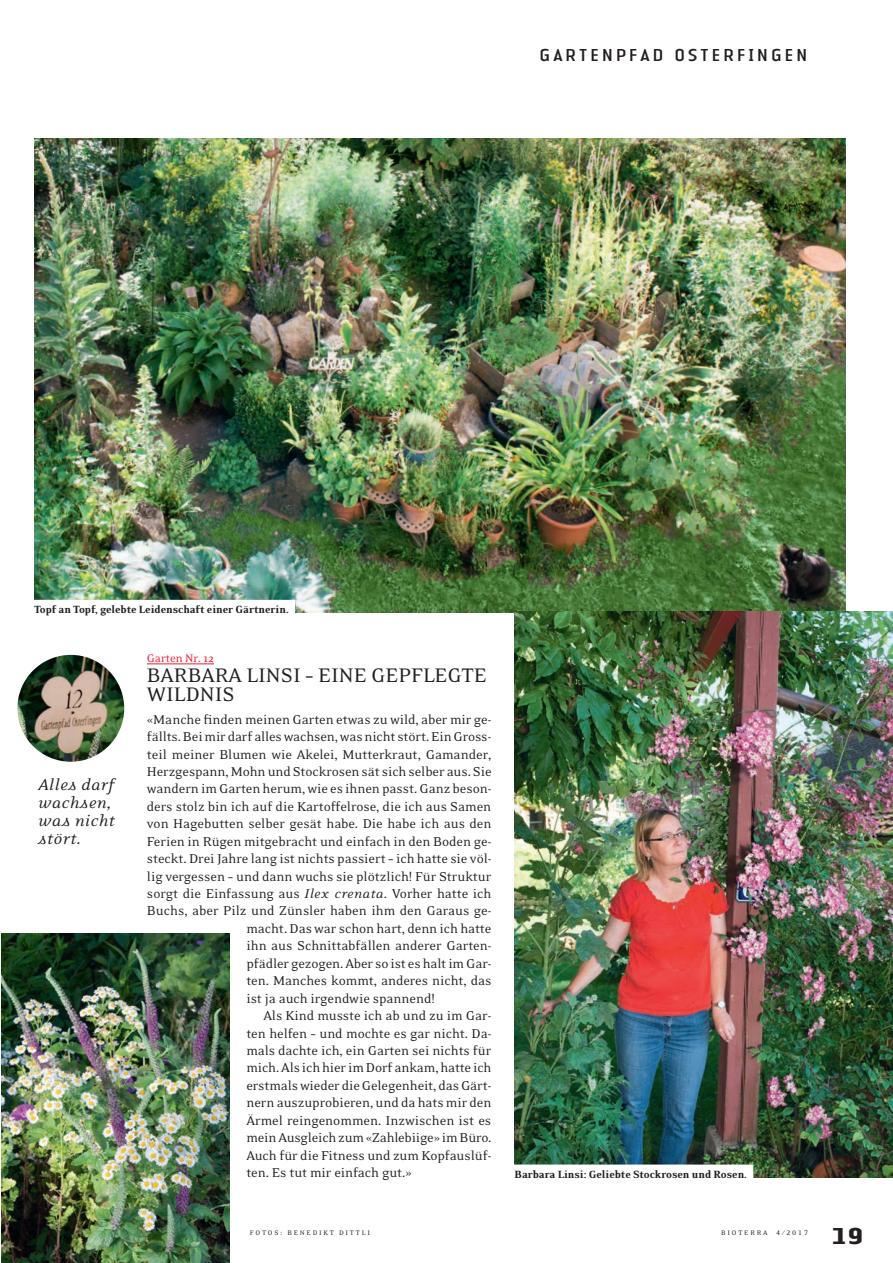
<style>
.page{position:relative;width:893px;height:1263px;background:#fff}
.page>*{position:absolute;margin:0;border:0;box-sizing:border-box;transform-origin:0 0}
.t1{font:700 24px "LT Authentic Small Serif";color:#231f20}
.Saison_Titel_NEU_15{font:22.5px/19.5px "Eidetic Neo";color:#231f20}
.Legende_8_Balken{font:italic 18px/18px "Eidetic Neo";letter-spacing:.03em;color:#231f20}
.t2{font:18px "LT Authentic Sans";letter-spacing:.1em;color:#231f20}
.Normal_Bioterra_oE{font:14.7px "Eidetic Neo";letter-spacing:-.005em;color:#231f20}
.Normal_Bioterra{font:14.7px/17.4px "Eidetic Neo";letter-spacing:-.005em;color:#231f20;text-align:justify}
.Saison_Titel_NEU_15-2{font:12.75px "Eidetic Neo";letter-spacing:-.005em;color:#ee1a30}
.Legende_8_Balken-2{font:900 12px "Eidetic Neo";letter-spacing:-.005em;color:#231f20}
.t3{font:7.5px "Eidetic Neo";letter-spacing:.24em;color:#231f20}
.s1{font-style:italic}
.s2{font-family:"Eidetic Neo Fractions"}
</style>
<div class="page">
<img style="left:34px;top:138px;width:811px;height:474px">
<hr style="left:147px;top:664px;width:67px;height:1px;background:#ee1a30">
<img style="left:515px;top:611px;width:378px;height:566px">
<img style="left:17px;top:655px;width:107px;height:107px;border-radius:53px">
<div style="left:28px;top:600px;width:267px;height:17px;background:#fff"></div>
<div style="left:508px;top:1164px;width:245px;height:18px;background:#fff"></div>
<img style="left:1px;top:933px;width:228px;height:330px">
<p class="t2" style="left:539px;top:44px;width:271px">GARTENPFAD OSTERFINGEN</p>
<p class="Legende_8_Balken-2" style="left:34px;top:603px;width:256px">Topf an Topf, gelebte Leidenschaft einer Gärtnerin.</p>
<p class="Legende_8_Balken" style="left:38px;top:775px;width:78px">Alles darf</p>
<p class="Legende_8_Balken" style="left:38px;top:793px;width:74px">wachsen,</p>
<p class="Legende_8_Balken" style="left:38px;top:811px;width:78px">was nicht stört.</p>
<p class="Saison_Titel_NEU_15-2" style="left:147px;top:652px;width:69px">Garten Nr. 12</p>
<p class="Saison_Titel_NEU_15" style="left:147px;top:666px;width:341px">BARBARA LINSI – EINE GEPFLEGTE<br>WILDNIS</p>
<p class="Normal_Bioterra_oE" style="left:147px;top:712px;width:346px">«Manche finden meinen Garten etwas zu wild, aber mir ge-</p>
<p class="Normal_Bioterra_oE" style="left:147px;top:729px;width:346px">fällts. Bei mir darf alles wachsen, was nicht stört. Ein Gross-</p>
<p class="Normal_Bioterra_oE" style="left:147px;top:747px;width:346px">teil meiner Blumen wie Akelei, Mutterkraut, Gamander,</p>
<p class="Normal_Bioterra_oE" style="left:147px;top:764px;width:346px">Herzgespann, Mohn und Stockrosen sät sich selber aus. Sie</p>
<p class="Normal_Bioterra_oE" style="left:147px;top:782px;width:346px">wandern im Garten herum, wie es ihnen passt. Ganz beson-</p>
<p class="Normal_Bioterra_oE" style="left:147px;top:799px;width:346px">ders stolz bin ich auf die Kartoffelrose, die ich aus Samen</p>
<p class="Normal_Bioterra_oE" style="left:147px;top:816px;width:346px">von Hagebutten selber gesät habe. Die habe ich aus den</p>
<p class="Normal_Bioterra_oE" style="left:147px;top:834px;width:346px">Ferien in Rügen mitgebracht und einfach in den Boden ge-</p>
<p class="Normal_Bioterra_oE" style="left:147px;top:851px;width:346px">steckt. Drei Jahre lang ist nichts passiert – ich hatte sie völ-</p>
<p class="Normal_Bioterra_oE" style="left:147px;top:869px;width:346px">lig vergessen – und dann wuchs sie plötzlich! Für Struktur</p>
<p class="Normal_Bioterra_oE" style="left:147px;top:886px;width:346px">sorgt die Einfassung aus <span class="s1">Ilex crenata</span>. Vorher hatte ich</p>
<p class="Normal_Bioterra_oE" style="left:147px;top:904px;width:346px">Buchs, aber Pilz und Zünsler haben ihm den Garaus ge-</p>
<p class="Normal_Bioterra_oE" style="left:246px;top:921px;width:247px">macht. Das war schon hart, denn ich hatte</p>
<p class="Normal_Bioterra_oE" style="left:246px;top:938px;width:246px">ihn aus Schnittabfällen anderer Garten-</p>
<p class="Normal_Bioterra_oE" style="left:246px;top:956px;width:246px">pfädler gezogen. Aber so ist es halt im Gar-</p>
<p class="Normal_Bioterra_oE" style="left:246px;top:973px;width:246px">ten. Manches kommt, anderes nicht, das</p>
<p class="Normal_Bioterra_oE" style="left:246px;top:991px;width:190px">ist ja auch irgendwie spannend!</p>
<p class="Normal_Bioterra" style="left:246px;top:1007px;width:247px;text-indent:17px">Als Kind musste ich ab und zu im Gar&shy;ten helfen – und mochte es gar nicht. Da&shy;mals dachte ich, ein Garten sei nichts für mich. Als ich hier im Dorf ankam, hatte ich erstmals wieder die Gelegenheit, das Gärt&shy;nern auszuprobieren, und da hats mir den Ärmel reingenommen. Inzwischen ist es mein Ausgleich zum «Zahlebiige» im Büro.<br>Auch für die Fitness und zum Kopfauslüf&shy;ten. Es tut mir einfach gut.»</p>
<p class="Legende_8_Balken-2" style="left:515px;top:1168px;width:234px">Barbara Linsi: Geliebte Stockrosen und Rosen.</p>
<p class="t3" style="left:250px;top:1228px;width:122px">FOTOS: BENEDIKT DITTLI</p>
<p class="t3" style="left:721px;top:1229px;width:88px">BIOTERRA <span class="s2">4 / 2017</span></p>
<p class="t1" style="left:831px;top:1221px;width:33px">19</p>
</div>
